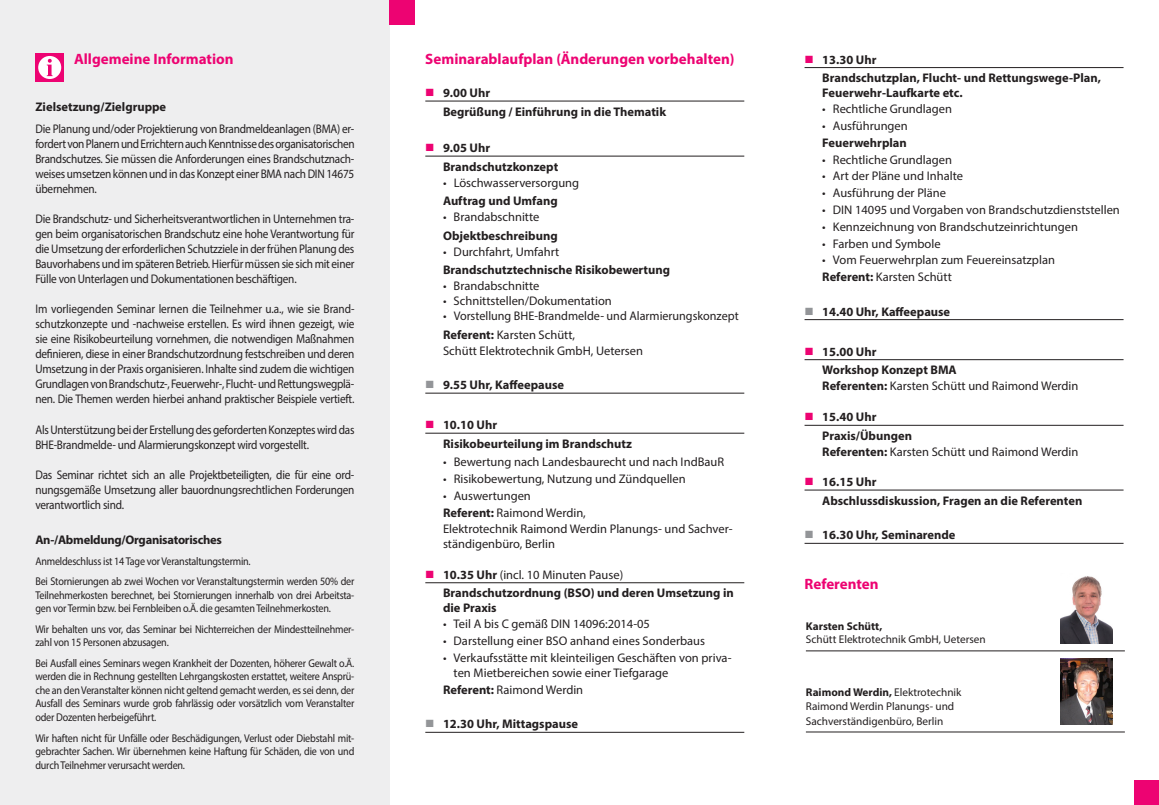
<style>
.page{position:relative;width:1159px;height:805px;background:#fff}
.page>*{position:absolute;margin:0;border:0;box-sizing:border-box;transform-origin:0 0}
.t1{font:700 15px "Myriad Pro";color:#ed0372}
.t2{font:12.5px/15px "Myriad Pro";color:#231f20;text-align:justify;scale:.9 1}
.t3{font:12.5px/15.9px "Myriad Pro";color:#231f20}
.t4{font:700 12.5px/18.5px "Myriad Pro";color:#231f20}
.t5{font:12.5px/15px "Myriad Pro";letter-spacing:-.02em;color:#231f20;scale:.9 1}
.t6{font:700 12.5px "Myriad Pro";letter-spacing:-.02em;color:#231f20}
.t7{font:11.25px/13.5px "Myriad Pro";letter-spacing:-.02em;color:#231f20;scale:.9 1}
.t8{font:11.25px/13.5px "Myriad Pro";color:#231f20}
.t9{font:700 11.25px "Myriad Pro";color:#231f20}
.s1{color:#ed0372}
.s2{font-weight:700}
.s3{color:#939598}
.s4{font-weight:400}
</style>
<div class="page">
<div style="left:0;top:0;width:390px;height:804px;background:#eeeeef"></div>
<div style="left:35px;top:53px;width:29px;height:28px;background:#ed0372"></div>
<div style="left:38px;top:56px;width:23px;height:23px;background:#fff;border-radius:50%"></div>
<svg style="left:47px;top:59px;width:6px;height:17px"></svg>
<hr style="left:425px;top:101px;width:319px;height:1px;background:#231f20">
<hr style="left:425px;top:156px;width:319px;height:1px;background:#231f20">
<hr style="left:425px;top:393px;width:319px;height:1px;background:#231f20">
<hr style="left:425px;top:433px;width:319px;height:1px;background:#231f20">
<hr style="left:425px;top:582px;width:319px;height:1px;background:#231f20">
<hr style="left:425px;top:731px;width:319px;height:1px;background:#231f20">
<hr style="left:804px;top:67px;width:319px;height:1px;background:#231f20">
<hr style="left:804px;top:319px;width:319px;height:1px;background:#231f20">
<hr style="left:804px;top:359px;width:319px;height:1px;background:#231f20">
<hr style="left:804px;top:425px;width:319px;height:1px;background:#231f20">
<hr style="left:804px;top:489px;width:319px;height:1px;background:#231f20">
<hr style="left:804px;top:543px;width:319px;height:1px;background:#231f20">
<div style="left:1134px;top:780px;width:25px;height:24px;background:#ed0372"></div>
<div style="left:390px;top:0;width:25px;height:25px;background:#ed0372"></div>
<hr style="left:806px;top:731px;width:319px;height:1px;background:#231f20">
<hr style="left:806px;top:650px;width:319px;height:1px;background:#231f20">
<img style="left:1060px;top:658px;width:52px;height:66px">
<img style="left:1060px;top:576px;width:52px;height:66px">
<p class="t1" style="left:74px;top:50px;width:161px">Allgemeine Information</p>
<p class="t4" style="left:35px;top:97px;width:132px">Zielsetzung/Zielgruppe</p>
<p class="t2" style="left:35px;top:121px;width:356px">Die Planung und/oder Projektierung von Brandmeldeanlagen (BMA) er&shy;fordert von Planern und Errichtern auch Kenntnisse des organisatorischen Brandschutzes. Sie müssen die Anforderungen eines Brandschutznach&shy;weises umsetzen können und in das Konzept einer BMA nach DIN 14675 übernehmen.</p>
<p class="t2" style="left:35px;top:211px;width:356px">Die Brandschutz- und Sicherheitsverantwortlichen in Unternehmen tra&shy;gen beim organisatorischen Brandschutz eine hohe Verantwortung für die Umsetzung der erforderlichen Schutzziele in der frühen Planung des Bauvorhabens und im späteren Betrieb. Hierfür müssen sie sich mit einer Fülle von Unterlagen und Dokumentationen beschäftigen.</p>
<p class="t2" style="left:35px;top:301px;width:356px">Im vorliegenden Seminar lernen die Teilnehmer u.a., wie sie Brand&shy;schutzkonzepte und -nachweise erstellen. Es wird ihnen gezeigt, wie sie eine Risikobeurteilung vornehmen, die notwendigen Maßnahmen definieren, diese in einer Brandschutzordnung festschreiben und deren Umsetzung in der Praxis organisieren. Inhalte sind zudem die wichtigen Grundlagen von Brandschutz-, Feuerwehr-, Flucht- und Rettungswegplä&shy;nen. Die Themen werden hierbei anhand praktischer Beispiele vertieft.</p>
<p class="t5" style="left:35px;top:421px;width:356px">Als Unterstützung bei der Erstellung des geforderten Konzeptes wird das<br>BHE-Brandmelde- und Alarmierungskonzept wird vorgestellt.</p>
<p class="t2" style="left:35px;top:466px;width:356px">Das Seminar richtet sich an alle Projektbeteiligten, die für eine ord&shy;nungsgemäße Umsetzung aller bauordnungsrechtlichen Forderungen verantwortlich sind.</p>
<p class="t6" style="left:35px;top:531px;width:188px">An-/Abmeldung/Organisatorisches</p>
<p class="t7" style="left:35px;top:550px;width:356px;line-height:20.6px">Anmeldeschluss ist 14 Tage vor Veranstaltungstermin.<br>Bei Stornierungen ab zwei Wochen vor Veranstaltungstermin werden 50% der</p>
<p class="t7" style="left:35px;top:588px;width:356px">Teilnehmerkosten berechnet, bei Stornierungen innerhalb von drei Arbeitsta&shy;gen vor Termin bzw. bei Fernbleiben o.Ä. die gesamten Teilnehmerkosten.</p>
<p class="t7" style="left:35px;top:622px;width:356px">Wir behalten uns vor, das Seminar bei Nichterreichen der Mindestteilnehmer&shy;zahl von 15 Personen abzusagen.</p>
<p class="t7" style="left:35px;top:656px;width:356px;text-align:justify">Bei Ausfall eines Seminars wegen Krankheit der Dozenten, höherer Gewalt o.Ä. werden die in Rechnung gestellten Lehrgangskosten erstattet, weitere Ansprü&shy;che an den Veranstalter können nicht geltend gemacht werden, es sei denn, der Ausfall des Seminars wurde grob fahrlässig oder vorsätzlich vom Veranstalter oder Dozenten herbeigeführt.</p>
<p class="t7" style="left:35px;top:730px;width:356px;text-align:justify">Wir haften nicht für Unfälle oder Beschädigungen, Verlust oder Diebstahl mit&shy;gebrachter Sachen. Wir übernehmen keine Haftung für Schäden, die von und durch Teilnehmer verursacht werden.</p>
<p class="t1" style="left:425px;top:50px;width:311px">Seminarablaufplan (Änderungen vorbehalten)</p>
<p class="t4" style="left:443px;top:83px;width:225px;text-indent:-18px"><span class="s1">■</span> 9.00 Uhr<br>Begrüßung / Einführung in die Thematik</p>
<p class="t4" style="left:443px;top:138px;width:117px;text-indent:-18px"><span class="s1">■</span> 9.05 Uhr<br>Brandschutzkonzept</p>
<p class="t3" style="left:443px;top:174px;width:138px">• Löschwasserversorgung</p>
<p class="t4" style="left:443px;top:191px;width:116px">Auftrag und Umfang</p>
<p class="t3" style="left:443px;top:209px;width:98px">• Brandabschnitte</p>
<p class="t4" style="left:443px;top:226px;width:116px">Objektbeschreibung</p>
<p class="t3" style="left:443px;top:243px;width:118px">• Durchfahrt, Umfahrt</p>
<p class="t4" style="left:443px;top:260px;width:229px">Brandschutztechnische Risikobewertung</p>
<p class="t3" style="left:443px;top:277px;width:98px">• Brandabschnitte</p>
<p class="t3" style="left:443px;top:292px;width:170px">• Schnittstellen/Dokumentation</p>
<p class="t3" style="left:443px;top:306px;width:297px;line-height:18.5px">• Vorstellung BHE-Brandmelde- und Alarmierungskonzept<br><span class="s2">Referent:</span> Karsten Schütt,</p>
<p class="t3" style="left:443px;top:342px;width:201px">Schütt Elektrotechnik GmbH, Uetersen</p>
<p class="t4" style="left:425px;top:375px;width:140px"><span class="s3">■</span> 9.55 Uhr, Kaffeepause</p>
<p class="t4" style="left:443px;top:415px;width:190px;text-indent:-18px"><span class="s1">■</span> 10.10 Uhr<br>Risikobeurteilung im Brandschutz</p>
<p class="t3" style="left:443px;top:454px;width:283px">• Bewertung nach Landesbaurecht und nach IndBauR</p>
<p class="t3" style="left:443px;top:471px;width:244px">• Risikobewertung, Nutzung und Zündquellen</p>
<p class="t3" style="left:443px;top:487px;width:291px">• Auswertungen<br><span class="s2">Referent:</span> Raimond Werdin,<br>Elektrotechnik Raimond Werdin Planungs- und Sachver&shy;ständigenbüro, Berlin</p>
<p class="t4" style="left:443px;top:565px;width:292px;text-indent:-18px"><span class="s1">■</span> 10.35 Uhr <span class="s4">(incl. 10 Minuten Pause)<br></span>Brandschutzordnung (BSO) und deren Umsetzung in</p>
<p class="t4" style="left:443px;top:598px;width:55px">die Praxis</p>
<p class="t3" style="left:443px;top:616px;width:208px">• Teil A bis C gemäß DIN 14096:2014-05</p>
<p class="t3" style="left:443px;top:632px;width:264px">• Darstellung einer BSO anhand eines Sonderbaus</p>
<p class="t3" style="left:454px;top:650px;width:279px;line-height:15px;text-indent:-11px">• Verkaufsstätte mit kleinteiligen Geschäften von priva&shy;ten Mietbereichen sowie einer Tiefgarage</p>
<p class="t3" style="left:443px;top:681px;width:142px"><span class="s2">Referent:</span> Raimond Werdin</p>
<p class="t4" style="left:425px;top:714px;width:154px"><span class="s3">■</span> 12.30 Uhr, Mittagspause</p>
<p class="t4" style="left:822px;top:50px;width:280px;text-indent:-18px"><span class="s1">■</span> 13.30 Uhr<br>Brandschutzplan, Flucht- und Rettungswege-Plan,</p>
<p class="t4" style="left:822px;top:83px;width:142px">Feuerwehr-Laufkarte etc.</p>
<p class="t3" style="left:822px;top:101px;width:131px">• Rechtliche Grundlagen</p>
<p class="t3" style="left:822px;top:118px;width:87px">• Ausführungen</p>
<p class="t4" style="left:822px;top:133px;width:86px">Feuerwehrplan</p>
<p class="t3" style="left:822px;top:151px;width:131px">• Rechtliche Grundlagen</p>
<p class="t3" style="left:822px;top:168px;width:142px">• Art der Pläne und Inhalte</p>
<p class="t3" style="left:822px;top:185px;width:125px">• Ausführung der Pläne</p>
<p class="t3" style="left:822px;top:201px;width:299px">• DIN 14095 und Vorgaben von Brandschutzdienststellen</p>
<p class="t3" style="left:822px;top:218px;width:257px">• Kennzeichnung von Brandschutzeinrichtungen</p>
<p class="t3" style="left:822px;top:235px;width:120px">• Farben und Symbole</p>
<p class="t3" style="left:822px;top:251px;width:234px;line-height:16.8px">• Vom Feuerwehrplan zum Feuereinsatzplan<br><span class="s2">Referent:</span> Karsten Schütt</p>
<p class="t4" style="left:804px;top:302px;width:147px"><span class="s3">■</span> 14.40 Uhr, Kaffeepause</p>
<p class="t4" style="left:822px;top:342px;width:136px;text-indent:-18px"><span class="s1">■</span> 15.00 Uhr<br>Workshop Konzept BMA</p>
<p class="t3" style="left:822px;top:378px;width:258px"><span class="s2">Referenten:</span> Karsten Schütt und Raimond Werdin</p>
<p class="t4" style="left:822px;top:407px;width:91px;text-indent:-18px"><span class="s1">■</span> 15.40 Uhr<br>Praxis/Übungen</p>
<p class="t3" style="left:822px;top:443px;width:258px"><span class="s2">Referenten:</span> Karsten Schütt und Raimond Werdin</p>
<p class="t4" style="left:822px;top:472px;width:261px;text-indent:-18px"><span class="s1">■</span> 16.15 Uhr<br>Abschlussdiskussion, Fragen an die Referenten</p>
<p class="t4" style="left:804px;top:525px;width:152px"><span class="s3">■</span> 16.30 Uhr, Seminarende</p>
<p class="t1" style="left:804px;top:574px;width:76px">Referenten</p>
<p class="t9" style="left:806px;top:618px;width:78px">Karsten Schütt,</p>
<p class="t8" style="left:806px;top:632px;width:181px">Schütt Elektrotechnik GmbH, Uetersen</p>
<p class="t8" style="left:806px;top:685px;width:157px"><span class="s2">Raimond Werdin,</span> Elektrotechnik<br>Raimond Werdin Planungs- und</p>
<p class="t8" style="left:806px;top:713px;width:139px">Sachverständigenbüro, Berlin</p>
</div>
